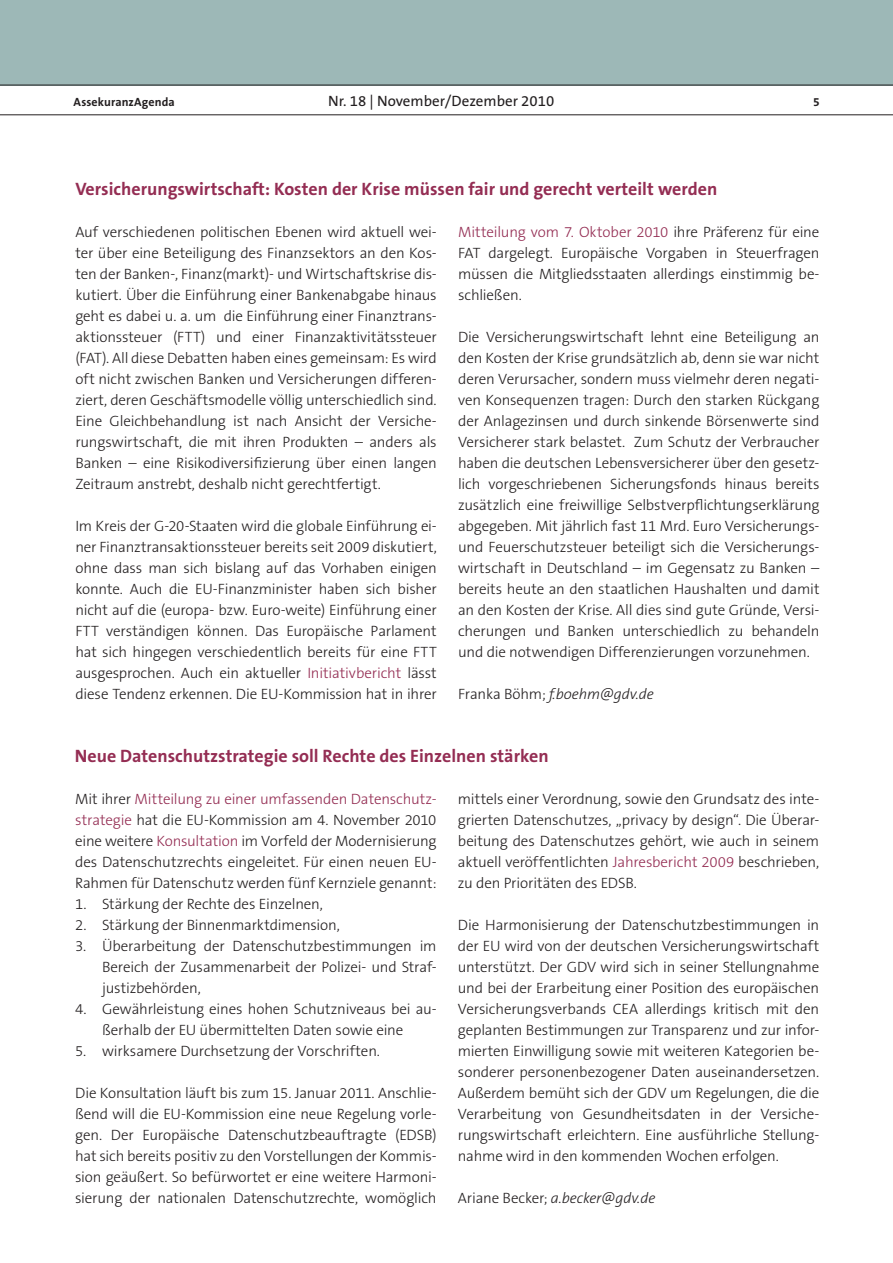
<style>
.page{position:relative;width:893px;height:1263px;background:#fff}
.page>*{position:absolute;margin:0;border:0;box-sizing:border-box;transform-origin:0 0}
.t1{font:700 18px "The Sans B7";color:#942d53}
.t2{font:300 15px/21px "The Sans B3";letter-spacing:-.015em;color:#231f20;text-align:justify}
.t3{font:italic 300 15px "The Sans B3";color:#231f20}
.t4{font:15px "The Sans B5 Plain";color:#231f20}
.t5{font:700 12px "The Sans B7";letter-spacing:.01em;color:#231f20}
.s1{color:#942d53}
.s2{font-style:normal}
</style>
<div class="page">
<div style="left:0;top:0;width:893px;height:85px;background:#9db8b7"></div>
<hr style="left:0;top:85px;width:893px;height:1px;background:#231f20">
<hr style="left:0;top:114px;width:893px;height:1px;background:#231f20">
<p class="t5" style="left:74px;top:95px;width:103px">AssekuranzAgenda</p>
<p class="t4" style="left:328px;top:93px;width:228px">Nr. 18 | November/Dezember 2010</p>
<p class="t5" style="left:813px;top:95px;width:8px">5</p>
<p class="t1" style="left:75px;top:179px;width:643px">Versicherungswirtschaft: Kosten der Krise müssen fair und gerecht verteilt werden</p>
<p class="t2" style="left:75px;top:222px;width:363px">Auf verschiedenen politischen Ebenen wird aktuell wei&shy;ter über eine Beteiligung des Finanzsektors an den Kos&shy;ten der Banken-, Finanz(markt)- und Wirtschaftskrise dis&shy;kutiert. Über die Einführung einer Bankenabgabe hinaus geht es dabei u. a. um die Einführung einer Finanztrans&shy;aktionssteuer (FTT) und einer Finanzaktivitätssteuer (FAT). All diese Debatten haben eines gemeinsam: Es wird oft nicht zwischen Banken und Versicherungen differen&shy;ziert, deren Geschäftsmodelle völlig unterschiedlich sind.<br>Eine Gleichbehandlung ist nach Ansicht der Versiche&shy;rungswirtschaft, die mit ihren Produkten – anders als Banken – eine Risikodiversifizierung über einen langen Zeitraum anstrebt, deshalb nicht gerechtfertigt.</p>
<p class="t2" style="left:75px;top:516px;width:363px">Im Kreis der G-20-Staaten wird die globale Einführung ei&shy;ner Finanztransaktionssteuer bereits seit 2009 diskutiert, ohne dass man sich bislang auf das Vorhaben einigen konnte. Auch die EU-Finanzminister haben sich bisher nicht auf die (europa- bzw. Euro-weite) Einführung einer FTT verständigen können. Das Europäische Parlament hat sich hingegen verschiedentlich bereits für eine FTT ausgesprochen. Auch ein aktueller <span class="s1">Initiativbericht</span> lässt diese Tendenz erkennen. Die EU-Kommission hat in ihrer</p>
<p class="t2" style="left:458px;top:222px;width:363px"><span class="s1">Mitteilung vom 7. Oktober 2010</span> ihre Präferenz für eine FAT dargelegt. Europäische Vorgaben in Steuerfragen müssen die Mitgliedsstaaten allerdings einstimmig be&shy;schließen.</p>
<p class="t2" style="left:458px;top:327px;width:363px">Die Versicherungswirtschaft lehnt eine Beteiligung an den Kosten der Krise grundsätzlich ab, denn sie war nicht deren Verursacher, sondern muss vielmehr deren negati&shy;ven Konsequenzen tragen: Durch den starken Rückgang der Anlagezinsen und durch sinkende Börsenwerte sind Versicherer stark belastet. Zum Schutz der Verbraucher haben die deutschen Lebensversicherer über den gesetz&shy;lich vorgeschriebenen Sicherungsfonds hinaus bereits zusätzlich eine freiwillige Selbstverpflichtungserklärung abgegeben. Mit jährlich fast 11 Mrd. Euro Versicherungs&shy;und Feuerschutzsteuer beteiligt sich die Versicherungs&shy;wirtschaft in Deutschland – im Gegensatz zu Banken – bereits heute an den staatlichen Haushalten und damit an den Kosten der Krise. All dies sind gute Gründe, Versi&shy;cherungen und Banken unterschiedlich zu behandeln und die notwendigen Differenzierungen vorzunehmen.</p>
<p class="t3" style="left:458px;top:686px;width:197px"><span class="s2">Franka Böhm;</span> f.boehm@gdv.de</p>
<p class="t1" style="left:75px;top:747px;width:475px">Neue Datenschutzstrategie soll Rechte des Einzelnen stärken</p>
<p class="t2" style="left:75px;top:789px;width:363px">Mit ihrer <span class="s1">Mitteilung zu einer umfassenden Datenschutz&shy;strategie</span> hat die EU-Kommission am 4. November 2010 eine weitere <span class="s1">Konsultation</span> im Vorfeld der Modernisierung des Datenschutzrechts eingeleitet. Für einen neuen EU-Rahmen für Datenschutz werden fünf Kernziele genannt:</p>
<p class="t2" style="left:75px;top:894px;width:249px">1. Stärkung der Rechte des Einzelnen,</p>
<p class="t2" style="left:75px;top:915px;width:266px">2. Stärkung der Binnenmarktdimension,</p>
<p class="t2" style="left:102px;top:936px;width:336px;text-indent:-27px">3. Überarbeitung der Datenschutzbestimmungen im Bereich der Zusammenarbeit der Polizei- und Straf&shy;justizbehörden,</p>
<p class="t2" style="left:75px;top:999px;width:363px;text-align:center">4. Gewährleistung eines hohen Schutzniveaus bei au&shy;ßerhalb der EU übermittelten Daten sowie eine</p>
<p class="t2" style="left:75px;top:1041px;width:306px">5. wirksamere Durchsetzung der Vorschriften.</p>
<p class="t2" style="left:75px;top:1083px;width:363px">Die Konsultation läuft bis zum 15. Januar 2011. Anschlie&shy;ßend will die EU-Kommission eine neue Regelung vorle&shy;gen. Der Europäische Datenschutzbeauftragte (EDSB) hat sich bereits positiv zu den Vorstellungen der Kommis&shy;sion geäußert. So befürwortet er eine weitere Harmoni&shy;sierung der nationalen Datenschutzrechte, womöglich</p>
<p class="t2" style="left:458px;top:789px;width:363px">mittels einer Verordnung, sowie den Grundsatz des inte&shy;grierten Datenschutzes, „privacy by design“. Die Überar&shy;beitung des Datenschutzes gehört, wie auch in seinem aktuell veröffentlichten <span class="s1">Jahresbericht 2009</span> beschrieben, zu den Prioritäten des EDSB.</p>
<p class="t2" style="left:458px;top:915px;width:363px">Die Harmonisierung der Datenschutzbestimmungen in der EU wird von der deutschen Versicherungswirtschaft unterstützt. Der GDV wird sich in seiner Stellungnahme und bei der Erarbeitung einer Position des europäischen Versicherungsverbands CEA allerdings kritisch mit den geplanten Bestimmungen zur Transparenz und zur infor&shy;mierten Einwilligung sowie mit weiteren Kategorien be&shy;sonderer personenbezogener Daten auseinandersetzen.<br>Außerdem bemüht sich der GDV um Regelungen, die die Verarbeitung von Gesundheitsdaten in der Versiche&shy;rungswirtschaft erleichtern. Eine ausführliche Stellung&shy;nahme wird in den kommenden Wochen erfolgen.</p>
<p class="t3" style="left:458px;top:1190px;width:199px"><span class="s2">Ariane Becker;</span> a.becker@gdv.de</p>
</div>
